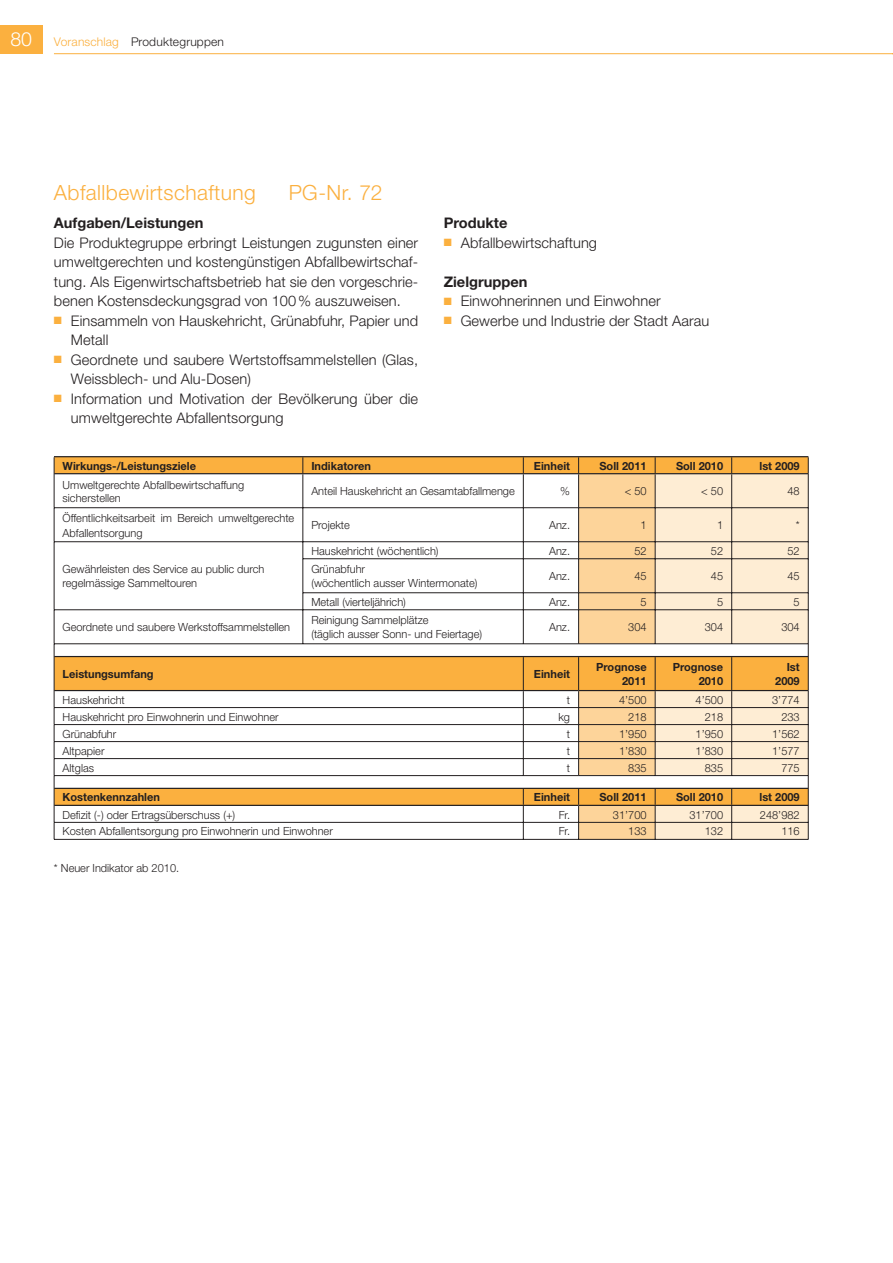
<style>
.page{position:relative;width:893px;height:1263px;background:#fff}
.page>*{position:absolute;margin:0;border:0;box-sizing:border-box;transform-origin:0 0}
.t1{font:300 21px "Helvetica Neue";letter-spacing:.02em;color:#fbb03f}
.t2{font:300 14.7px/19.5px "Helvetica Neue";letter-spacing:.005em;color:#231f20}
.t3{font:700 14.7px "Helvetica Neue";color:#231f20}
.t4{font:300 12px "Helvetica Neue";letter-spacing:.015em;color:#231f20}
.t5{font:300 11.25px/13.5px "Helvetica Neue";color:#231f20}
.t6{font:700 11.25px/13.5px "Helvetica Neue";color:#231f20;text-align:right}
.s1{font-size:19.5px;color:#fff}
.s2{color:#fbb03f}
</style>
<div class="page">
<div style="left:0;top:26px;width:42px;height:28px;background:#fbb03f"></div>
<hr style="left:54px;top:53px;width:839px;height:1px;background:#fbb03f">
<svg style="left:656px;top:807px;width:152px;height:32px;background:#fbead2"></svg>
<hr style="left:54px;top:822px;width:249px;height:1px;background:#231f20">
<svg style="left:54px;top:807px;width:1px;height:32px"></svg>
<hr style="left:303px;top:822px;width:276px;height:1px;background:#231f20">
<svg style="left:523px;top:807px;width:1px;height:32px"></svg>
<hr style="left:54px;top:839px;width:525px;height:1px;background:#231f20">
<hr style="left:655px;top:822px;width:77px;height:1px;background:#231f20">
<hr style="left:732px;top:822px;width:76px;height:1px;background:#231f20">
<hr style="left:579px;top:839px;width:153px;height:1px;background:#231f20">
<hr style="left:732px;top:839px;width:76px;height:1px;background:#231f20">
<svg style="left:808px;top:807px;width:1px;height:32px"></svg>
<svg style="left:53px;top:456px;width:756px;height:351px"></svg>
<hr style="left:731px;top:657px;width:1px;height:33px;background:#231f20">
<svg style="left:578px;top:457px;width:78px;height:382px;background:#edc388"></svg>
<svg style="left:731px;top:789px;width:1px;height:50px"></svg>
<p class="t4" style="left:10px;top:38px;width:215px"><span class="s1">80</span> <span class="s2">Voranschlag</span> Produktegruppen</p>
<h1 class="t1" style="left:54px;top:185px;width:203px">Abfallbewirtschaftung</h1>
<h1 class="t1" style="left:289px;top:185px;width:95px">PG-Nr. 72</h1>
<h2 class="t3" style="left:54px;top:218px;width:151px">Aufgaben/Leistungen</h2>
<h2 class="t2" style="left:54px;top:234px;width:366px;text-align:justify">Die Produktegruppe erbringt Leistungen zugunsten einer umweltgerechten und kostengünstigen Abfallbewirtschaf&shy;tung. Als Eigenwirtschaftsbetrieb hat sie den vorgeschrie&shy;benen Kostensdeckungsgrad von 100 % auszuweisen.</h2>
<h2 class="t2" style="left:71px;top:312px;width:349px;text-indent:-17px"><span class="s2">■</span> Einsammeln von Hauskehricht, Grünabfuhr, Papier und<br>Metall</h2>
<h2 class="t2" style="left:71px;top:351px;width:349px;text-indent:-17px"><span class="s2">■</span> Geordnete und saubere Wertstoffsammelstellen (Glas,<br>Weissblech- und Alu-Dosen)</h2>
<h2 class="t2" style="left:71px;top:390px;width:349px;text-indent:-17px"><span class="s2">■</span> Information und Motivation der Bevölkerung über die umweltgerechte Abfallentsorgung</h2>
<h2 class="t3" style="left:444px;top:218px;width:65px">Produkte</h2>
<h2 class="t2" style="left:444px;top:234px;width:155px"><span class="s2">■</span> Abfallbewirtschaftung</h2>
<h2 class="t3" style="left:444px;top:276px;width:85px">Zielgruppen</h2>
<h2 class="t2" style="left:444px;top:293px;width:218px"><span class="s2">■</span> Einwohnerinnen und Einwohner</h2>
<h2 class="t2" style="left:444px;top:312px;width:267px"><span class="s2">■</span> Gewerbe und Industrie der Stadt Aarau</h2>
<p class="t6" style="left:63px;top:460px;width:135px">Wirkungs-/Leistungsziele</p>
<p class="t6" style="left:311px;top:460px;width:61px">Indikatoren</p>
<p class="t6" style="left:534px;top:460px;width:38px">Einheit</p>
<p class="t6" style="left:599px;top:460px;width:49px">Soll 2011</p>
<p class="t6" style="left:676px;top:460px;width:49px">Soll 2010</p>
<p class="t6" style="left:759px;top:460px;width:42px">lst 2009</p>
<p class="t5" style="left:63px;top:479px;width:183px">Umweltgerechte Abfallbewirtschaffung sicherstellen</p>
<p class="t5" style="left:311px;top:486px;width:205px">Anteil Hauskehricht an Gesamtabfallmenge</p>
<p class="t5" style="left:560px;top:486px;width:11px">%</p>
<p class="t5" style="left:625px;top:486px;width:23px">&lt; 50</p>
<p class="t5" style="left:701px;top:486px;width:23px">&lt; 50</p>
<p class="t5" style="left:787px;top:486px;width:14px">48</p>
<p class="t5" style="left:63px;top:511px;width:233px;line-height:15px">Öffentlichkeitsarbeit im Bereich umweltgerechte<br>Abfallentsorgung</p>
<p class="t5" style="left:311px;top:519px;width:40px">Projekte</p>
<p class="t5" style="left:549px;top:519px;width:23px">Anz.</p>
<p class="t5" style="left:640px;top:519px;width:8px">1</p>
<p class="t5" style="left:717px;top:519px;width:8px">1</p>
<p class="t5" style="left:796px;top:519px;width:5px">*</p>
<p class="t5" style="left:63px;top:564px;width:203px">Gewährleisten des Service au public durch regelmässige Sammeltouren</p>
<p class="t5" style="left:311px;top:545px;width:129px">Hauskehricht (wöchentlich)</p>
<p class="t5" style="left:549px;top:545px;width:23px">Anz.</p>
<p class="t5" style="left:634px;top:545px;width:14px">52</p>
<p class="t5" style="left:711px;top:545px;width:14px">52</p>
<p class="t5" style="left:787px;top:545px;width:14px">52</p>
<p class="t5" style="left:311px;top:564px;width:168px">Grünabfuhr<br>(wöchentlich ausser Wintermonate)</p>
<p class="t5" style="left:549px;top:570px;width:23px">Anz.</p>
<p class="t5" style="left:634px;top:570px;width:14px">45</p>
<p class="t5" style="left:711px;top:570px;width:14px">45</p>
<p class="t5" style="left:787px;top:570px;width:14px">45</p>
<p class="t5" style="left:311px;top:596px;width:96px">Metall (vierteljährich)</p>
<p class="t5" style="left:549px;top:596px;width:23px">Anz.</p>
<p class="t5" style="left:640px;top:596px;width:8px">5</p>
<p class="t5" style="left:717px;top:596px;width:8px">5</p>
<p class="t5" style="left:793px;top:596px;width:8px">5</p>
<p class="t5" style="left:63px;top:622px;width:229px">Geordnete und saubere Werkstoffsammelstellen</p>
<p class="t5" style="left:311px;top:615px;width:172px">Reinigung Sammelplätze<br>(täglich ausser Sonn- und Feiertage)</p>
<p class="t5" style="left:549px;top:622px;width:23px">Anz.</p>
<p class="t5" style="left:628px;top:622px;width:20px">304</p>
<p class="t5" style="left:705px;top:622px;width:20px">304</p>
<p class="t5" style="left:781px;top:622px;width:20px">304</p>
<p class="t6" style="left:63px;top:668px;width:93px">Leistungsumfang</p>
<p class="t6" style="left:534px;top:668px;width:38px">Einheit</p>
<p class="t6" style="left:596px;top:661px;width:52px">Prognose<br>2011</p>
<p class="t6" style="left:673px;top:661px;width:52px">Prognose<br>2010</p>
<p class="t6" style="left:775px;top:661px;width:26px">Ist<br>2009</p>
<p class="t5" style="left:63px;top:694px;width:64px">Hauskehricht</p>
<p class="t5" style="left:567px;top:694px;width:5px">t</p>
<p class="t5" style="left:619px;top:694px;width:29px">4’500</p>
<p class="t5" style="left:695px;top:694px;width:29px">4’500</p>
<p class="t5" style="left:772px;top:694px;width:29px">3’774</p>
<p class="t5" style="left:63px;top:711px;width:218px">Hauskehricht pro Einwohnerin und Einwohner</p>
<p class="t5" style="left:558px;top:711px;width:13px">kg</p>
<p class="t5" style="left:628px;top:711px;width:20px">218</p>
<p class="t5" style="left:705px;top:711px;width:20px">218</p>
<p class="t5" style="left:781px;top:711px;width:20px">233</p>
<p class="t5" style="left:63px;top:728px;width:55px">Grünabfuhr</p>
<p class="t5" style="left:567px;top:728px;width:5px">t</p>
<p class="t5" style="left:619px;top:728px;width:29px">1’950</p>
<p class="t5" style="left:695px;top:728px;width:29px">1’950</p>
<p class="t5" style="left:772px;top:728px;width:29px">1’562</p>
<p class="t5" style="left:63px;top:745px;width:43px">Altpapier</p>
<p class="t5" style="left:567px;top:745px;width:5px">t</p>
<p class="t5" style="left:619px;top:745px;width:29px">1’830</p>
<p class="t5" style="left:695px;top:745px;width:29px">1’830</p>
<p class="t5" style="left:772px;top:745px;width:29px">1’577</p>
<p class="t5" style="left:63px;top:762px;width:33px">Altglas</p>
<p class="t5" style="left:567px;top:762px;width:5px">t</p>
<p class="t5" style="left:628px;top:762px;width:20px">835</p>
<p class="t5" style="left:705px;top:762px;width:20px">835</p>
<p class="t5" style="left:781px;top:762px;width:20px">775</p>
<p class="t6" style="left:63px;top:792px;width:99px">Kostenkennzahlen</p>
<p class="t6" style="left:534px;top:792px;width:38px">Einheit</p>
<p class="t6" style="left:599px;top:792px;width:49px">Soll 2011</p>
<p class="t6" style="left:676px;top:792px;width:49px">Soll 2010</p>
<p class="t6" style="left:759px;top:792px;width:42px">lst 2009</p>
<p class="t5" style="left:63px;top:809px;width:174px">Defizit (-) oder Ertragsüberschuss (+)</p>
<p class="t5" style="left:559px;top:809px;width:13px">Fr.</p>
<p class="t5" style="left:613px;top:809px;width:35px">31’700</p>
<p class="t5" style="left:689px;top:809px;width:35px">31’700</p>
<p class="t5" style="left:760px;top:809px;width:41px">248’982</p>
<p class="t5" style="left:63px;top:826px;width:272px">Kosten Abfallentsorgung pro Einwohnerin und Einwohner</p>
<p class="t5" style="left:559px;top:826px;width:13px">Fr.</p>
<p class="t5" style="left:628px;top:826px;width:20px">133</p>
<p class="t5" style="left:705px;top:826px;width:20px">132</p>
<p class="t5" style="left:781px;top:826px;width:20px">116</p>
<p class="t5" style="left:54px;top:863px;width:127px">* Neuer Indikator ab 2010.</p>
</div>
